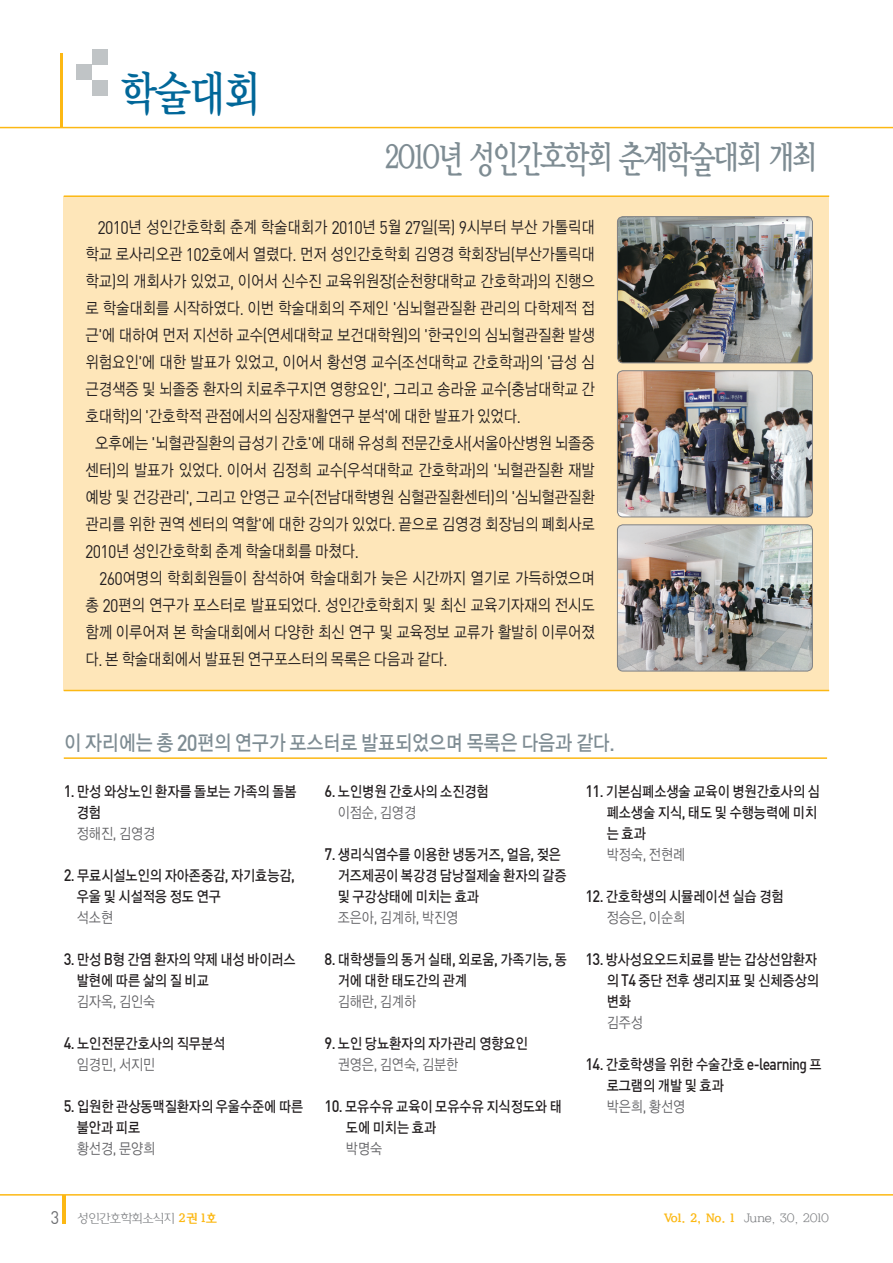
<style>
.page{position:relative;width:893px;height:1263px;background:#fff}
.page>*{position:absolute;margin:0;border:0;box-sizing:border-box;transform-origin:0 0}
.t1{font:48px "YDIY Mj O140 KSCPC EUC H";color:#016799;scale:.8 1}
.t2{font:36px "YDIY Mj O240";letter-spacing:-.08em;color:#7e8c93;scale:.8 1}
.t3{font:21px "YDIYGO130 KSCPC EUC H";letter-spacing:-.05em;color:#7e8c93;scale:.85 1}
.t4{font:16.5px "YDIYGO120 KSCPC EUC H";letter-spacing:-.05em;color:#231f20;scale:.85 1}
.t5{font:16.35px "Dinmed";letter-spacing:-.045em;color:#231f20;scale:.89 1}
.t6{font:15px/21px "YDIYGO130 KSCPC EUC H";letter-spacing:-.05em;color:#231f20;scale:.85 1}
.t7{font:15px "YDIYGO120 KSCPC EUC H";letter-spacing:-.05em;color:#636366;scale:.85 1}
.t8{font:12px "YDI Soma L KS Cpc EUC H";letter-spacing:-.05em;color:#808285}
.t9{font:12px "YDI Soma L KS Cpc EUC H";letter-spacing:-.1em;color:#808285}
.s1{font-family:"Dinreg";font-size:18px}
.s2{font-family:"Dinmed";font-size:22.95px}
.s3{font-family:"Dinmed";font-size:16.35px}
.s4{font-family:"Dinreg";font-size:16.35px}
.s5{font-family:"YDIYGO130 KSCPC EUC H";font-size:15px}
.s6{font-family:"Dinreg";font-size:18px;color:#6c6d70}
.s7{font-family:"YDI Soma M KS Cpc EUC H";color:#fcb814}
</style>
<div class="page">
<hr style="left:0;top:127px;width:893px;height:1px;background:#fcb814">
<hr style="left:0;top:1194px;width:893px;height:1px;background:#fcb814">
<div style="left:64px;top:196px;width:765px;height:494px;background:#fee6b9"></div>
<hr style="left:64px;top:195px;width:765px;height:2px;background:#fcb814">
<hr style="left:64px;top:690px;width:765px;height:1px;background:#fcb814">
<div style="left:92px;top:49px;width:16px;height:15px;background:#c0c4c6"></div>
<div style="left:77px;top:64px;width:15px;height:16px;background:#c0c4c6"></div>
<div style="left:92px;top:80px;width:16px;height:16px;background:#c0c4c6"></div>
<hr style="left:64px;top:757px;width:763px;height:2px;background:#fcb814">
<img style="left:617px;top:371px;width:195px;height:146px">
<div style="left:617px;top:371px;width:195px;height:146px;border:1px solid #808285;border-radius:6px"></div>
<img style="left:617px;top:525px;width:195px;height:146px">
<div style="left:617px;top:525px;width:195px;height:146px;border:1px solid #808285;border-radius:6px"></div>
<img style="left:617px;top:217px;width:195px;height:146px">
<div style="left:617px;top:216px;width:195px;height:147px;border:1px solid #808285;border-radius:6px"></div>
<hr style="left:62px;top:1195px;width:4px;height:29px;background:#fcb814">
<hr style="left:60px;top:53px;width:3px;height:75px;background:#fcb814">
<h1 class="t1" style="left:119px;top:70px;width:179px">학술대회</h1>
<h2 class="t2" style="left:384px;top:140px;width:543px">2010년 성인간호학회 춘계학술대회 개최</h2>
<p class="t4" style="left:98px;top:218px;width:587px"><span class="s1">2010</span>년 성인간호학회 춘계 학술대회가 <span class="s1">2010</span>년 <span class="s1">5</span>월 <span class="s1">27</span>일<span class="s1">(</span>목<span class="s1">) 9</span>시부터 부산 가톨릭대</p>
<p class="t4" style="left:85px;top:245px;width:602px">학교 로사리오관 <span class="s1">102</span>호에서 열렸다<span class="s1">.</span> 먼저 성인간호학회 김영경 학회장님<span class="s1">(</span>부산가톨릭대</p>
<p class="t4" style="left:85px;top:272px;width:602px">학교<span class="s1">)</span>의 개회사가 있었고<span class="s1">,</span> 이어서 신수진 교육위원장<span class="s1">(</span>순천향대학교 간호학과<span class="s1">)</span>의 진행으</p>
<p class="t4" style="left:85px;top:299px;width:602px">로 학술대회를 시작하였다<span class="s1">.</span> 이번 학술대회의 주제인 <span class="s1">'</span>심뇌혈관질환 관리의 다학제적 접</p>
<p class="t4" style="left:85px;top:326px;width:602px">근<span class="s1">'</span>에 대하여 먼저 지선하 교수<span class="s1">(</span>연세대학교 보건대학원<span class="s1">)</span>의 <span class="s1">'</span>한국인의 심뇌혈관질환 발생</p>
<p class="t4" style="left:85px;top:353px;width:602px">위험요인<span class="s1">'</span>에 대한 발표가 있었고<span class="s1">,</span> 이어서 황선영 교수<span class="s1">(</span>조선대학교 간호학과<span class="s1">)</span>의 <span class="s1">'</span>급성 심</p>
<p class="t4" style="left:85px;top:380px;width:602px">근경색증 및 뇌졸중 환자의 치료추구지연 영향요인<span class="s1">',</span> 그리고 송라윤 교수<span class="s1">(</span>충남대학교 간</p>
<p class="t4" style="left:85px;top:407px;width:514px">호대학<span class="s1">)</span>의 <span class="s1">'</span>간호학적 관점에서의 심장재활연구 분석<span class="s1">'</span>에 대한 발표가 있었다<span class="s1">.</span></p>
<p class="t4" style="left:95px;top:434px;width:590px">오후에는 <span class="s1">'</span>뇌혈관질환의 급성기 간호<span class="s1">'</span>에 대해 유성희 전문간호사<span class="s1">(</span>서울아산병원 뇌졸중</p>
<p class="t4" style="left:85px;top:461px;width:602px">센터<span class="s1">)</span>의 발표가 있었다<span class="s1">.</span> 이어서 김정희 교수<span class="s1">(</span>우석대학교 간호학과<span class="s1">)</span>의 <span class="s1">'</span>뇌혈관질환 재발</p>
<p class="t4" style="left:85px;top:488px;width:602px">예방 및 건강관리<span class="s1">',</span> 그리고 안영근 교수<span class="s1">(</span>전남대학병원 심혈관질환센터<span class="s1">)</span>의 <span class="s1">'</span>심뇌혈관질환</p>
<p class="t4" style="left:85px;top:515px;width:602px">관리를 위한 권역 센터의 역할<span class="s1">'</span>에 대한 강의가 있었다<span class="s1">.</span> 끝으로 김영경 회장님의 폐회사로</p>
<p class="t4" style="left:85px;top:542px;width:324px"><span class="s1">2010</span>년 성인간호학회 춘계 학술대회를 마쳤다<span class="s1">.</span></p>
<p class="t4" style="left:99px;top:569px;width:585px"><span class="s1">260</span>여명의 학회회원들이 참석하여 학술대회가 늦은 시간까지 열기로 가득하였으며</p>
<p class="t4" style="left:85px;top:596px;width:602px">총 <span class="s1">20</span>편의 연구가 포스터로 발표되었다<span class="s1">.</span> 성인간호학회지 및 최신 교육기자재의 전시도</p>
<p class="t4" style="left:85px;top:623px;width:602px">함께 이루어져 본 학술대회에서 다양한 최신 연구 및 교육정보 교류가 활발히 이루어졌</p>
<p class="t4" style="left:85px;top:650px;width:428px">다<span class="s1">.</span> 본 학술대회에서 발표된 연구포스터의 목록은 다음과 같다<span class="s1">.</span></p>
<p class="t3" style="left:64px;top:731px;width:650px">이 자리에는 총 <span class="s2">20</span>편의 연구가 포스터로 발표되었으며 목록은 다음과 같다<span class="s2">.</span></p>
<p class="t6" style="left:77px;top:781px;width:261px;text-indent:-13px"><span class="s3">1.</span> 만성 와상노인 환자를 돌보는 가족의 돌봄 경험</p>
<p class="t7" style="left:77px;top:825px;width:95px">정해진<span class="s4">,</span> 김영경</p>
<p class="t6" style="left:77px;top:865px;width:259px;text-indent:-13px"><span class="s3">2.</span> 무료시설노인의 자아존중감<span class="s3">,</span> 자기효능감<span class="s3">, </span>우울 및 시설적응 정도 연구</p>
<p class="t7" style="left:77px;top:909px;width:45px">석소현</p>
<p class="t6" style="left:77px;top:949px;width:260px;text-indent:-13px"><span class="s3">3.</span> 만성 <span class="s3">B</span>형 간염 환자의 약제 내성 바이러스 발현에 따른 삶의 질 비교</p>
<p class="t7" style="left:77px;top:993px;width:95px">김자옥<span class="s4">,</span> 김인숙</p>
<p class="t6" style="left:64px;top:1033px;width:192px"><span class="s3">4.</span> 노인전문간호사의 직무분석</p>
<p class="t7" style="left:77px;top:1056px;width:95px">임경민<span class="s4">,</span> 서지민</p>
<p class="t6" style="left:77px;top:1096px;width:269px;text-indent:-13px"><span class="s3">5.</span> 입원한 관상동맥질환자의 우울수준에 따른 불안과 피로</p>
<p class="t7" style="left:77px;top:1140px;width:95px">황선경<span class="s4">,</span> 문양희</p>
<p class="t6" style="left:325px;top:781px;width:195px"><span class="s3">6.</span> 노인병원 간호사의 소진경험</p>
<p class="t7" style="left:337px;top:804px;width:95px">이점순<span class="s4">,</span> 김영경</p>
<p class="t6" style="left:337px;top:844px;width:271px;text-indent:-13px"><span class="s3">7.</span> 생리식염수를 이용한 냉동거즈<span class="s3">,</span> 얼음<span class="s3">,</span> 젖은 거즈제공이 복강경 담낭절제술 환자의 갈증 및 구강상태에 미치는 효과</p>
<p class="t7" style="left:337px;top:909px;width:144px">조은아<span class="s4">,</span> 김계하<span class="s4">,</span> 박진영</p>
<p class="t6" style="left:337px;top:949px;width:272px;text-indent:-13px"><span class="s3">8.</span> 대학생들의 동거 실태<span class="s3">,</span> 외로움<span class="s3">,</span> 가족기능<span class="s3">,</span> 동 거에 대한 태도간의 관계</p>
<p class="t7" style="left:337px;top:993px;width:95px">김해란<span class="s4">,</span> 김계하</p>
<p class="t6" style="left:325px;top:1033px;width:241px"><span class="s3">9.</span> 노인 당뇨환자의 자가관리 영향요인</p>
<p class="t7" style="left:337px;top:1056px;width:144px">권영은<span class="s4">,</span> 김연숙<span class="s4">,</span> 김분한</p>
<p class="t6" style="left:346px;top:1096px;width:256px;text-indent:-21px"><span class="s3">10.</span> 모유수유 교육이 모유수유 지식정도와 태 도에 미치는 효과</p>
<p class="t7" style="left:346px;top:1140px;width:45px">박명숙</p>
<p class="t6" style="left:606px;top:781px;width:253px;text-indent:-21px"><span class="s3">11.</span> 기본심폐소생술 교육이 병원간호사의 심 폐소생술 지식<span class="s3">,</span> 태도 및 수행능력에 미치 는효과</p>
<p class="t7" style="left:606px;top:846px;width:95px">박정숙<span class="s4">,</span> 전현례</p>
<p class="t6" style="left:585px;top:886px;width:235px"><span class="s3">12.</span> 간호학생의 시뮬레이션 실습 경험</p>
<p class="t7" style="left:606px;top:909px;width:95px">정승은<span class="s4">,</span> 이순희</p>
<p class="t6" style="left:606px;top:949px;width:252px;text-indent:-21px"><span class="s3">13.</span> 방사성요오드치료를 받는 갑상선암환자 의 <span class="s3">T4</span> 중단 전후 생리지표 및 신체증상의 변화</p>
<p class="t7" style="left:606px;top:1014px;width:45px">김주성</p>
<p class="t5" style="left:585px;top:1054px;width:267px">14. <span class="s5">간호학생을 위한 수술간호</span> e-learning <span class="s5">프</span></p>
<p class="t6" style="left:606px;top:1075px;width:140px">로그램의 개발 및 효과</p>
<p class="t7" style="left:606px;top:1098px;width:95px">박은희<span class="s4">,</span> 황선영</p>
<p class="t9" style="left:51px;top:1211px;width:168px"><span class="s6">3</span> 성인간호학회소식지 <span class="s7">2권 1호</span></p>
<p class="t8" style="left:663px;top:1211px;width:168px"><span class="s7">Vol. 2, No. 1</span> June, 30, 2010</p>
</div>
